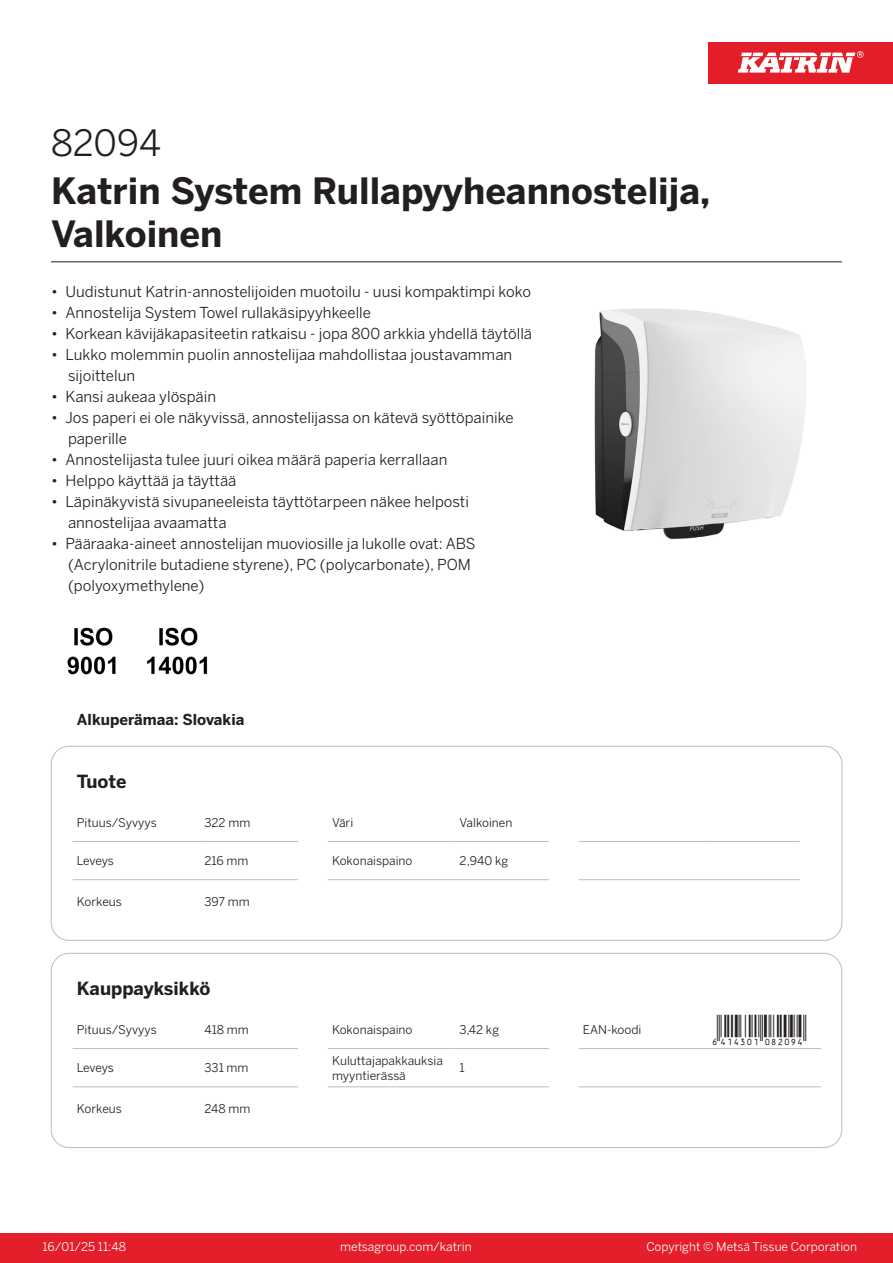
<style>
.page{position:relative;width:893px;height:1263px;background:#fff}
.page>*{position:absolute;margin:0;border:0;box-sizing:border-box;transform-origin:0 0}
.Product_Name{font:700 36px/43.2px "Benton Sans";color:#231f20}
.External_material_co{font:36px "Benton Sans";color:#231f20}
.T_EAN{font:30px "Viisas EAN Matala";color:#231f20}
.T_TableHeader{font:700 18px "Benton Sans";color:#231f20}
.MarketingBullets{font:15px/21px "Benton Sans";color:#231f20}
.Country_of_Origin{font:700 15px "Benton Sans";color:#231f20}
.T_TableBody{font:12px/14.4px "Benton Sans";color:#231f20}
.t1{font:12px "Benton Sans";color:#fff}
</style>
<div class="page">
<div style="left:0;top:1233px;width:893px;height:30px;background:#e41e2b"></div>
<div style="left:708px;top:43px;width:185px;height:41px;background:#e31e28"></div>
<svg style="left:738px;top:51px;width:126px;height:22px"></svg>
<hr style="left:73px;top:841px;width:127px;height:1px;background:#bcbdc0">
<hr style="left:200px;top:841px;width:98px;height:1px;background:#bcbdc0">
<hr style="left:328px;top:841px;width:127px;height:1px;background:#bcbdc0">
<hr style="left:455px;top:841px;width:94px;height:1px;background:#bcbdc0">
<hr style="left:579px;top:841px;width:127px;height:1px;background:#bcbdc0">
<hr style="left:706px;top:841px;width:94px;height:1px;background:#bcbdc0">
<hr style="left:73px;top:879px;width:127px;height:1px;background:#bcbdc0">
<hr style="left:200px;top:879px;width:98px;height:1px;background:#bcbdc0">
<hr style="left:328px;top:879px;width:127px;height:1px;background:#bcbdc0">
<hr style="left:455px;top:879px;width:94px;height:1px;background:#bcbdc0">
<hr style="left:579px;top:879px;width:127px;height:1px;background:#bcbdc0">
<hr style="left:706px;top:879px;width:94px;height:1px;background:#bcbdc0">
<div style="left:51px;top:746px;width:791px;height:194px;border:1px solid #bcbdc0;border-radius:18px"></div>
<hr style="left:73px;top:1048px;width:127px;height:1px;background:#bcbdc0">
<hr style="left:200px;top:1048px;width:98px;height:1px;background:#bcbdc0">
<hr style="left:328px;top:1048px;width:127px;height:1px;background:#bcbdc0">
<hr style="left:455px;top:1048px;width:94px;height:1px;background:#bcbdc0">
<hr style="left:579px;top:1048px;width:127px;height:1px;background:#bcbdc0">
<hr style="left:706px;top:1048px;width:115px;height:1px;background:#bcbdc0">
<hr style="left:73px;top:1086px;width:127px;height:1px;background:#bcbdc0">
<hr style="left:200px;top:1086px;width:98px;height:1px;background:#bcbdc0">
<hr style="left:328px;top:1086px;width:127px;height:1px;background:#bcbdc0">
<hr style="left:455px;top:1086px;width:94px;height:1px;background:#bcbdc0">
<hr style="left:579px;top:1086px;width:127px;height:1px;background:#bcbdc0">
<hr style="left:706px;top:1086px;width:115px;height:1px;background:#bcbdc0">
<div style="left:51px;top:953px;width:791px;height:195px;border:1px solid #bcbdc0;border-radius:18px"></div>
<img style="left:594px;top:308px;width:212px;height:232px">
<img style="left:67px;top:627px;width:49px;height:48px">
<img style="left:147px;top:627px;width:61px;height:48px">
<hr style="left:51px;top:261px;width:791px;height:1px;background:#231f20">
<p class="External_material_co" style="left:51px;top:121px;width:111px">82094</p>
<p class="Product_Name" style="left:51px;top:170px;width:661px">Katrin System Rullapyyheannostelija,<br>Valkoinen</p>
<p class="MarketingBullets" style="left:51px;top:281px;width:482px">• Uudistunut Katrin-annostelijoiden muotoilu - uusi kompaktimpi koko</p>
<p class="MarketingBullets" style="left:51px;top:302px;width:322px">• Annostelija System Towel rullakäsipyyhkeelle</p>
<p class="MarketingBullets" style="left:51px;top:323px;width:483px">• Korkean kävijäkapasiteetin ratkaisu - jopa 800 arkkia yhdellä täytöllä</p>
<p class="MarketingBullets" style="left:68px;top:344px;width:446px;text-indent:-17px">• Lukko molemmin puolin annostelijaa mahdollistaa joustavamman sijoittelun</p>
<p class="MarketingBullets" style="left:51px;top:386px;width:167px">• Kansi aukeaa ylöspäin</p>
<p class="MarketingBullets" style="left:68px;top:407px;width:447px;text-indent:-17px">• Jos paperi ei ole näkyvissä, annostelijassa on kätevä syöttöpainike paperille</p>
<p class="MarketingBullets" style="left:51px;top:449px;width:398px">• Annostelijasta tulee juuri oikea määrä paperia kerrallaan</p>
<p class="MarketingBullets" style="left:51px;top:470px;width:187px">• Helppo käyttää ja täyttää</p>
<p class="MarketingBullets" style="left:68px;top:491px;width:402px;text-indent:-17px">• Läpinäkyvistä sivupaneeleista täyttötarpeen näkee helposti annostelijaa avaamatta</p>
<p class="MarketingBullets" style="left:68px;top:533px;width:409px;text-indent:-17px">• Pääraaka-aineet annostelijan muoviosille ja lukolle ovat: ABS (Acrylonitrile butadiene styrene), PC (polycarbonate), POM (polyoxymethylene)</p>
<p class="Country_of_Origin" style="left:77px;top:710px;width:169px">Alkuperämaa: Slovakia</p>
<p class="T_TableHeader" style="left:77px;top:770px;width:51px">Tuote</p>
<p class="T_TableBody" style="left:77px;top:815px;width:81px">Pituus/Syvyys</p>
<p class="T_TableBody" style="left:204px;top:815px;width:47px">322 mm</p>
<p class="T_TableBody" style="left:332px;top:815px;width:23px">Väri</p>
<p class="T_TableBody" style="left:460px;top:815px;width:54px">Valkoinen</p>
<p class="T_TableBody" style="left:77px;top:854px;width:39px">Leveys</p>
<p class="T_TableBody" style="left:204px;top:854px;width:46px">216 mm</p>
<p class="T_TableBody" style="left:332px;top:854px;width:82px">Kokonaispaino</p>
<p class="T_TableBody" style="left:460px;top:854px;width:50px">2,940 kg</p>
<p class="T_TableBody" style="left:77px;top:894px;width:47px">Korkeus</p>
<p class="T_TableBody" style="left:204px;top:894px;width:47px">397 mm</p>
<p class="T_TableHeader" style="left:77px;top:977px;width:135px">Kauppayksikkö</p>
<p class="T_TableBody" style="left:77px;top:1022px;width:81px">Pituus/Syvyys</p>
<p class="T_TableBody" style="left:204px;top:1022px;width:46px">418 mm</p>
<p class="T_TableBody" style="left:332px;top:1022px;width:82px">Kokonaispaino</p>
<p class="T_TableBody" style="left:460px;top:1022px;width:41px">3,42 kg</p>
<p class="T_TableBody" style="left:583px;top:1022px;width:60px">EAN-koodi</p>
<p class="T_EAN" style="left:710px;top:1014px;width:97px">*6414301082094*</p>
<p class="T_TableBody" style="left:77px;top:1061px;width:39px">Leveys</p>
<p class="T_TableBody" style="left:204px;top:1061px;width:45px">331 mm</p>
<p class="T_TableBody" style="left:332px;top:1054px;width:112px">Kuluttajapakkauksia myyntierässä</p>
<p class="T_TableBody" style="left:460px;top:1061px;width:7px">1</p>
<p class="T_TableBody" style="left:77px;top:1101px;width:47px">Korkeus</p>
<p class="T_TableBody" style="left:204px;top:1101px;width:47px">248 mm</p>
<p class="t1" style="left:43px;top:1239px;width:85px">16/01/25 11:48</p>
<p class="t1" style="left:340px;top:1239px;width:133px">metsagroup.com/katrin</p>
<p class="t1" style="left:646px;top:1239px;width:212px">Copyright © Metsä Tissue Corporation</p>
</div>
